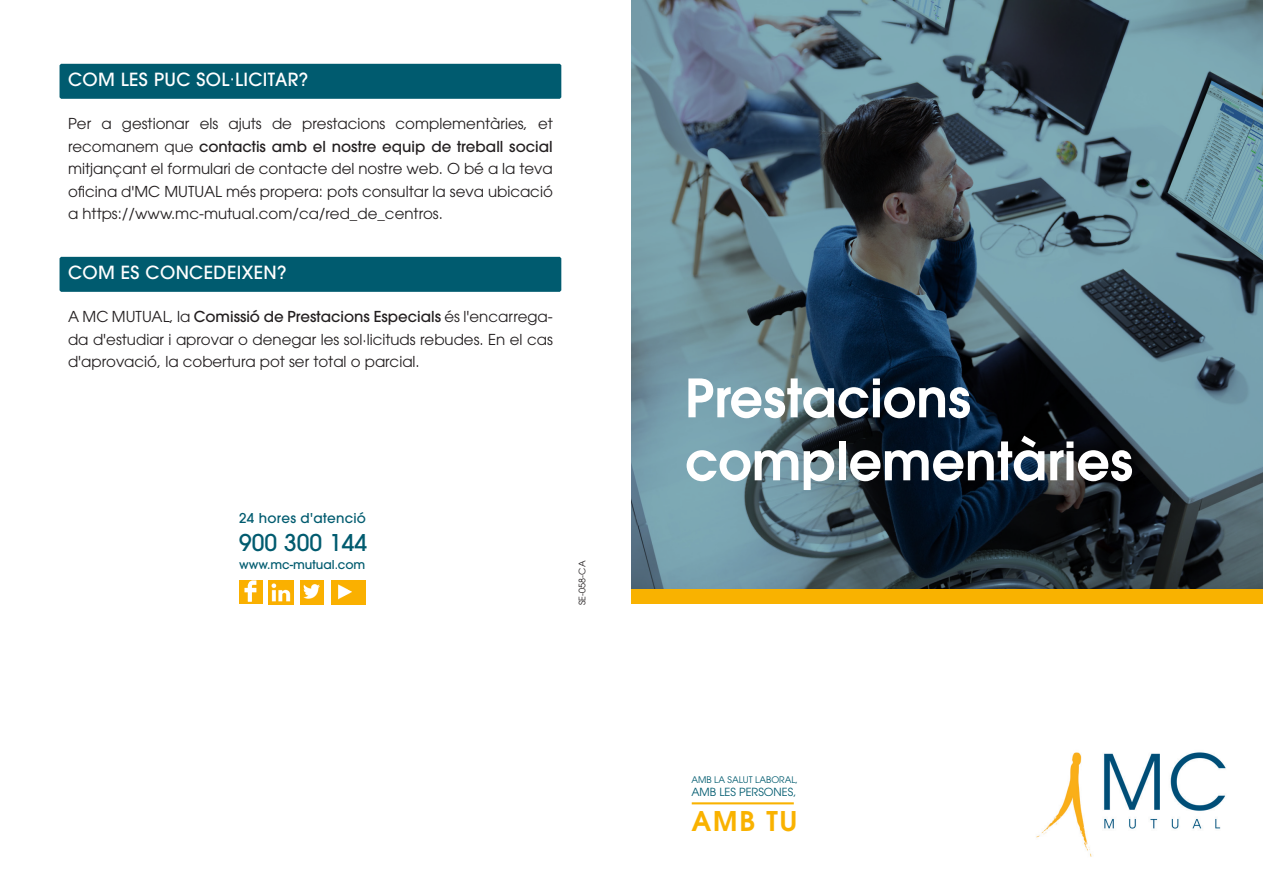
<style>
.page{position:relative;width:1263px;height:893px;background:#fff}
.page>*{position:absolute;margin:0;border:0;box-sizing:border-box;transform-origin:0 0}
.viñeta_ok{font:600 52.5px/63px "ITC Avant Garde Std";color:#fff}
.t1{font:600 27px "ITC Avant Garde Std";color:#f9b200}
.t2{font:500 22.95px "ITC Avant Garde Std";color:#005b6f}
.párrafo_TÍTULO_2{font:500 18px "ITC Avant Garde Std";letter-spacing:.02em;color:#fff}
.t3{font:15px/22.5px "ITC Avant Garde Pro";color:#231f20;text-align:justify}
.t4{font:500 13.5px "ITC Avant Garde Std";letter-spacing:.02em;color:#005b6f}
.t5{font:500 12.15px "ITC Avant Garde Std";color:#005b6f}
.t6{font:11.1px "ITC Avant Garde Pro";color:#005b6f}
.t7{font:9px "ITC Avant Garde Pro";color:#005b6f}
.t8{font:9px "ITC Avant Garde Pro";color:#231f20}
.s1{font-family:"ITC Avant Garde Std";font-weight:500}
</style>
<div class="page">
<img style="left:1036px;top:752px;width:190px;height:105px">
<hr style="left:692px;top:802px;width:102px;height:2px;background:#f9b200">
<svg style="left:631px;top:0;width:632px;height:590px;background:#4d6773"></svg>
<div style="left:631px;top:590px;width:632px;height:14px;background:#f9b200"></div>
<div style="left:60px;top:64px;width:501px;height:35px;background:#005b6f"></div>
<div style="left:60px;top:257px;width:501px;height:35px;background:#005b6f"></div>
<img style="left:239px;top:580px;width:24px;height:24px">
<img style="left:269px;top:580px;width:24px;height:24px">
<img style="left:301px;top:580px;width:23px;height:24px">
<img style="left:331px;top:580px;width:34px;height:24px">
<p class="párrafo_TÍTULO_2" style="left:68px;top:68px;width:242px">COM LES PUC SOL·LICITAR?</p>
<p class="t3" style="left:68px;top:112px;width:486px">Per a gestionar els ajuts de prestacions complementàries, et recomanem que <span class="s1">contactis amb el nostre equip de treball social </span>mitjançant el formulari de contacte del nostre web. O bé a la teva oficina d'MC MUTUAL més propera: pots consultar la seva ubicació a https://www.mc-mutual.com/ca/red_de_centros.</p>
<p class="párrafo_TÍTULO_2" style="left:68px;top:261px;width:220px">COM ES CONCEDEIXEN?</p>
<p class="t3" style="left:68px;top:305px;width:486px">A MC MUTUAL, la <span class="s1">Comissió de Prestacions Especials</span> és l'encarrega&shy;da d'estudiar i aprovar o denegar les sol·licituds rebudes. En el cas d'aprovació, la cobertura pot ser total o parcial.</p>
<p class="t4" style="left:239px;top:510px;width:128px">24 hores d'atenció</p>
<p class="t2" style="left:239px;top:528px;width:130px">900 300 144</p>
<p class="t5" style="left:239px;top:557px;width:128px">www.mc-mutual.com</p>
<p class="t8" style="left:576px;top:605px;width:46px;rotate:-90deg">SE-058-CA</p>
<p class="viñeta_ok" style="left:685px;top:366px;width:450px">Prestacions complementàries</p>
<p class="t7" style="left:691px;top:774px;width:108px">AMB LA SALUT LABORAL,</p>
<p class="t6" style="left:691px;top:785px;width:107px">AMB LES PERSONES,</p>
<p class="t1" style="left:691px;top:803px;width:107px">AMB TU</p>
</div>
